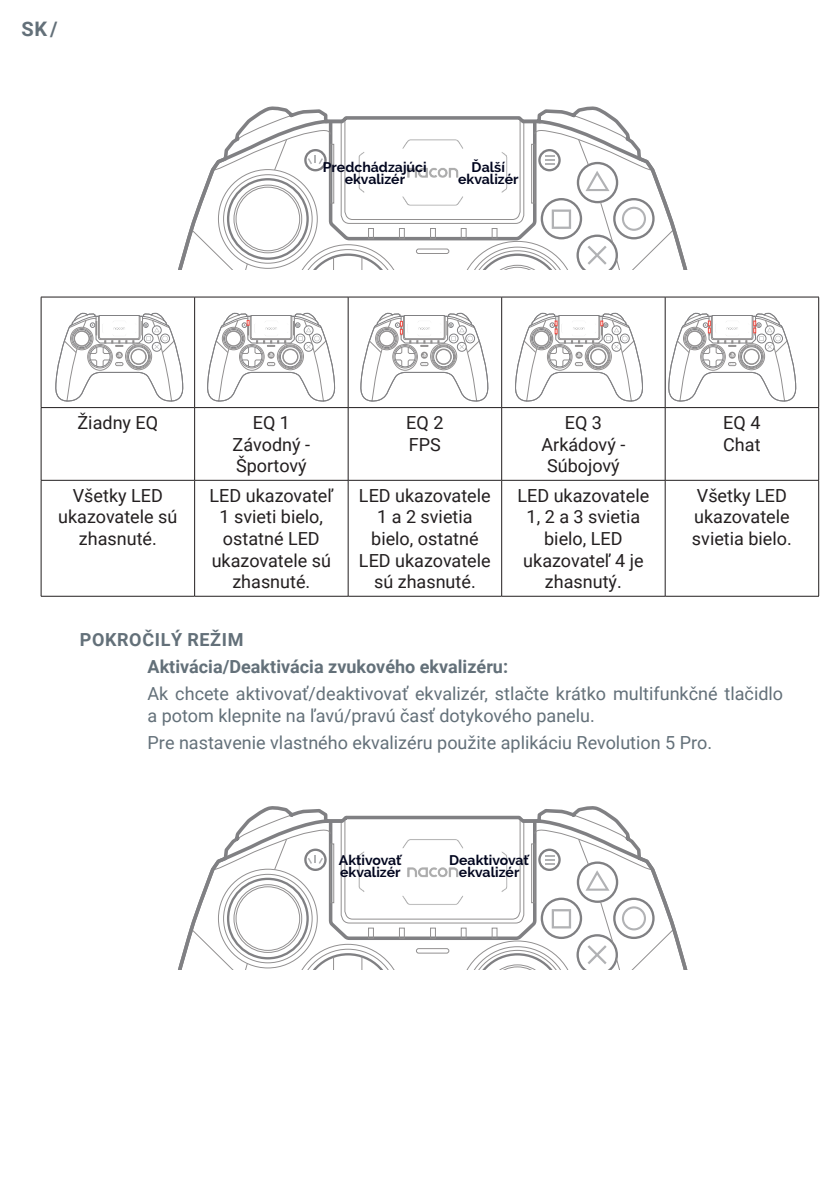
<style>
.page{position:relative;width:840px;height:1191px;background:#fff}
.page>*{position:absolute;margin:0;border:0;box-sizing:border-box;transform-origin:0 0}
.t1{font:700 20px "Roboto";color:#637079}
.t2{font:18px/21.6px "Roboto";color:#231f20;text-align:center}
.t3{font:18px/21.6px "Roboto";color:#637079}
.t4{font:700 18px/27.2px "Roboto";color:#637079}
.t5{font:700 14px/12px "Raleway";color:#02061f;text-align:center}
</style>
<div class="page">
<svg style="left:178px;top:106px;width:510px;height:164px"></svg>
<svg style="left:178px;top:806px;width:509px;height:163px"></svg>
<svg style="left:56px;top:312px;width:127px;height:90px"></svg>
<hr style="left:41px;top:297px;width:153px;height:1px;background:#231f20">
<hr style="left:41px;top:297px;width:1px;height:110px;background:#231f20">
<hr style="left:194px;top:297px;width:154px;height:1px;background:#231f20">
<hr style="left:194px;top:297px;width:1px;height:110px;background:#231f20">
<hr style="left:348px;top:297px;width:153px;height:1px;background:#231f20">
<hr style="left:347px;top:297px;width:1px;height:110px;background:#231f20">
<hr style="left:501px;top:297px;width:163px;height:1px;background:#231f20">
<hr style="left:501px;top:297px;width:1px;height:110px;background:#231f20">
<hr style="left:664px;top:297px;width:154px;height:1px;background:#231f20">
<hr style="left:664px;top:297px;width:1px;height:110px;background:#231f20">
<hr style="left:817px;top:297px;width:1px;height:110px;background:#231f20">
<hr style="left:41px;top:407px;width:153px;height:1px;background:#231f20">
<hr style="left:41px;top:408px;width:1px;height:72px;background:#231f20">
<hr style="left:194px;top:407px;width:154px;height:1px;background:#231f20">
<hr style="left:194px;top:408px;width:1px;height:72px;background:#231f20">
<hr style="left:348px;top:407px;width:153px;height:1px;background:#231f20">
<hr style="left:347px;top:408px;width:1px;height:72px;background:#231f20">
<hr style="left:501px;top:407px;width:163px;height:1px;background:#231f20">
<hr style="left:501px;top:408px;width:1px;height:72px;background:#231f20">
<hr style="left:664px;top:407px;width:154px;height:1px;background:#231f20">
<hr style="left:664px;top:408px;width:1px;height:72px;background:#231f20">
<hr style="left:817px;top:408px;width:1px;height:72px;background:#231f20">
<hr style="left:41px;top:480px;width:153px;height:1px;background:#231f20">
<hr style="left:41px;top:480px;width:1px;height:116px;background:#231f20">
<hr style="left:194px;top:480px;width:154px;height:1px;background:#231f20">
<hr style="left:194px;top:480px;width:1px;height:116px;background:#231f20">
<hr style="left:348px;top:480px;width:153px;height:1px;background:#231f20">
<hr style="left:347px;top:480px;width:1px;height:116px;background:#231f20">
<hr style="left:501px;top:480px;width:163px;height:1px;background:#231f20">
<hr style="left:501px;top:480px;width:1px;height:116px;background:#231f20">
<hr style="left:664px;top:480px;width:154px;height:1px;background:#231f20">
<hr style="left:664px;top:480px;width:1px;height:116px;background:#231f20">
<hr style="left:817px;top:480px;width:1px;height:116px;background:#231f20">
<hr style="left:41px;top:596px;width:153px;height:1px;background:#231f20">
<hr style="left:194px;top:596px;width:154px;height:1px;background:#231f20">
<hr style="left:348px;top:596px;width:153px;height:1px;background:#231f20">
<hr style="left:501px;top:596px;width:163px;height:1px;background:#231f20">
<hr style="left:664px;top:596px;width:154px;height:1px;background:#231f20">
<svg style="left:207px;top:312px;width:128px;height:90px"></svg>
<svg style="left:360px;top:312px;width:128px;height:90px"></svg>
<svg style="left:515px;top:312px;width:128px;height:90px"></svg>
<svg style="left:668px;top:312px;width:128px;height:90px"></svg>
<p class="t1" style="left:22px;top:15px;width:38px">SK /</p>
<p class="t5" style="left:323px;top:161px;width:105px">Predchádzajúci ekvalizér</p>
<p class="t5" style="left:458px;top:161px;width:62px">Ďalší ekvalizér</p>
<p class="t2" style="left:77px;top:411px;width:82px">Žiadny EQ</p>
<p class="t2" style="left:232px;top:411px;width:79px">EQ 1<br>Závodný -<br>Športový</p>
<p class="t2" style="left:406px;top:411px;width:39px;text-align:left">EQ 2<br>FPS</p>
<p class="t2" style="left:541px;top:411px;width:85px">EQ 3<br>Arkádový -<br>Súbojový</p>
<p class="t2" style="left:722px;top:411px;width:39px;text-align:left">EQ 4<br>Chat</p>
<p class="t2" style="left:58px;top:484px;width:121px">Všetky LED ukazovatele sú zhasnuté.</p>
<p class="t2" style="left:209px;top:484px;width:125px">LED ukazovateľ<br>1 svieti bielo, ostatné LED ukazovatele sú zhasnuté.</p>
<p class="t2" style="left:359px;top:484px;width:133px">LED ukazovatele<br>1 a 2 svietia bielo, ostatné<br>LED ukazovatele sú zhasnuté.</p>
<p class="t2" style="left:517px;top:484px;width:133px">LED ukazovatele<br>1, 2 a 3 svietia bielo, LED ukazovateľ 4 je zhasnutý.</p>
<p class="t2" style="left:691px;top:484px;width:101px;text-align:left">Všetky LED ukazovatele svietia bielo.</p>
<p class="t4" style="left:147px;top:625px;width:362px;text-indent:-68px">POKROČILÝ REŽIM<br>Aktivácia/Deaktivácia zvukového ekvalizéru:</p>
<p class="t3" style="left:147px;top:682px;width:636px">Ak chcete aktivovať/deaktivovať ekvalizér, stlačte krátko multifunkčné tlačidlo a potom klepnite na ľavú/pravú časť dotykového panelu.</p>
<p class="t3" style="left:147px;top:731px;width:565px">Pre nastavenie vlastného ekvalizéru použite aplikáciu Revolution 5 Pro.</p>
<p class="t5" style="left:339px;top:854px;width:64px;text-align:left">Aktivovať ekvalizér</p>
<p class="t5" style="left:449px;top:854px;width:81px">Deaktivovať ekvalizér</p>
</div>
